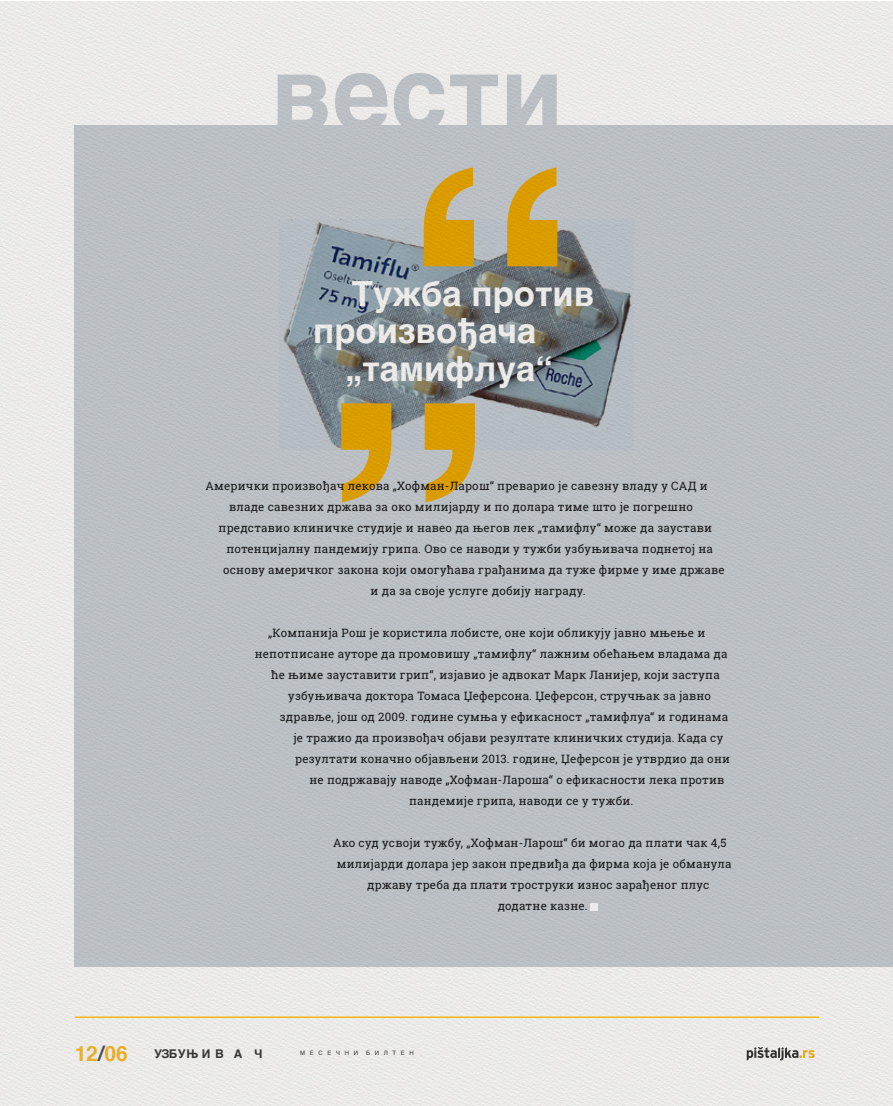
<style>
.page{position:relative;width:893px;height:1106px;background:#fff}
.page>*{position:absolute;margin:0;border:0;box-sizing:border-box;transform-origin:0 0}
.t1{font:700 34.65px/37.7px "Helvetica";color:#fff}
.t2{font:700 21px "Helvetica";color:#fdb515}
.t3{font:700 12px "Helvetica";letter-spacing:-.01em;color:#231f20}
.t4{font:11.55px "Roboto Slab";letter-spacing:.02em;color:#231f20}
.t5{font:6px "Helvetica";color:#231f20}
.s1{color:#414042}
</style>
<div class="page">
<div style="left:0;top:2px;width:893px;height:1104px;background:#ebeae8"></div>
<svg style="left:747px;top:1047px;width:67px;height:13px"></svg>
<hr style="left:75px;top:1016px;width:744px;height:2px;background:#fdb515">
<svg style="left:278px;top:75px;width:50px;height:50px;background:#c6cacd"></svg>
<svg style="left:335px;top:73px;width:52px;height:52px;background:#cacdd0"></svg>
<svg style="left:394px;top:73px;width:50px;height:52px;background:#cfd1d3"></svg>
<svg style="left:450px;top:75px;width:48px;height:50px;background:#d4d6d7"></svg>
<svg style="left:507px;top:75px;width:50px;height:50px;background:#c5c9cc"></svg>
<div style="left:75px;top:125px;width:818px;height:841px;background:#bbbfc4"></div>
<img style="left:279px;top:219px;width:355px;height:229px">
<svg style="left:424px;top:167px;width:133px;height:99px"></svg>
<svg style="left:341px;top:403px;width:134px;height:99px"></svg>
<div style="left:590px;top:902px;width:8px;height:8px;background:#eae9e7"></div>
<h1 class="t1" style="left:313px;top:275px;width:283px;text-indent:39px">Тужба против произвођача</h1>
<h1 class="t1" style="left:345px;top:350px;width:209px">„тамифлуа“</h1>
<p class="t4" style="left:205px;top:477px;width:504px">Амерички произвођач лекова „Хофман-Ларош“ преварио је савезну владу у САД и</p>
<p class="t4" style="left:229px;top:498px;width:465px">владе савезних држава за око милијарду и по долара тиме што је погрешно</p>
<p class="t4" style="left:219px;top:519px;width:495px">представио клиничке студије и навео да његов лек „тамифлу“ може да заустави</p>
<p class="t4" style="left:226px;top:540px;width:488px">потенцијалну пандемију грипа. Ово се наводи у тужби узбуњивача поднетој на</p>
<p class="t4" style="left:223px;top:561px;width:503px">основу америчког закона који омогућава грађанима да туже фирме у име државе</p>
<p class="t4" style="left:371px;top:582px;width:217px">и да за своје услуге добију награду.</p>
<p class="t4" style="left:268px;top:624px;width:439px">„Компанија Рош је користила лобисте, оне који обликују јавно мњење и</p>
<p class="t4" style="left:255px;top:645px;width:474px">непотписане ауторе да промовишу „тамифлу“ лажним обећањем владама да</p>
<p class="t4" style="left:271px;top:666px;width:450px">ће њиме зауставити грип“, изјавио је адвокат Марк Ланијер, који заступа</p>
<p class="t4" style="left:288px;top:687px;width:424px">узбуњивача доктора Томаса Џеферсона. Џеферсон, стручњак за јавно</p>
<p class="t4" style="left:280px;top:708px;width:450px">здравље, још од 2009. године сумња у ефикасност „тамифлуа“ и годинама</p>
<p class="t4" style="left:293px;top:729px;width:431px">је тражио да произвођач објави резултате клиничких студија. Када су</p>
<p class="t4" style="left:295px;top:750px;width:436px">резултати коначно објављени 2013. године, Џеферсон је утврдио да они</p>
<p class="t4" style="left:309px;top:771px;width:416px">не подржавају наводе „Хофман-Лароша“ о ефикасности лека против</p>
<p class="t4" style="left:409px;top:792px;width:226px">пандемије грипа, наводи се у тужби.</p>
<p class="t4" style="left:333px;top:834px;width:395px">Ако суд усвоји тужбу, „Хофман-Ларош“ би могао да плати чак 4,5</p>
<p class="t4" style="left:337px;top:855px;width:396px">милијарди долара јер закон предвиђа да фирма која је обманула</p>
<p class="t4" style="left:367px;top:876px;width:344px">државу треба да плати троструки износ зарађеног плус</p>
<p class="t4" style="left:498px;top:897px;width:91px">додатне казне.</p>
<h2 class="t2" style="left:74px;top:1036px;width:55px">12<span class="s1">/</span>06</h2>
<p class="t3" style="left:154px;top:1044px;width:110px">УЗБУЊ И В А Ч</p>
<p class="t5" style="left:300px;top:1048px;width:59px">М Е С Е Ч Н И</p>
<p class="t5" style="left:366px;top:1048px;width:49px">Б И Л Т Е Н</p>
</div>
